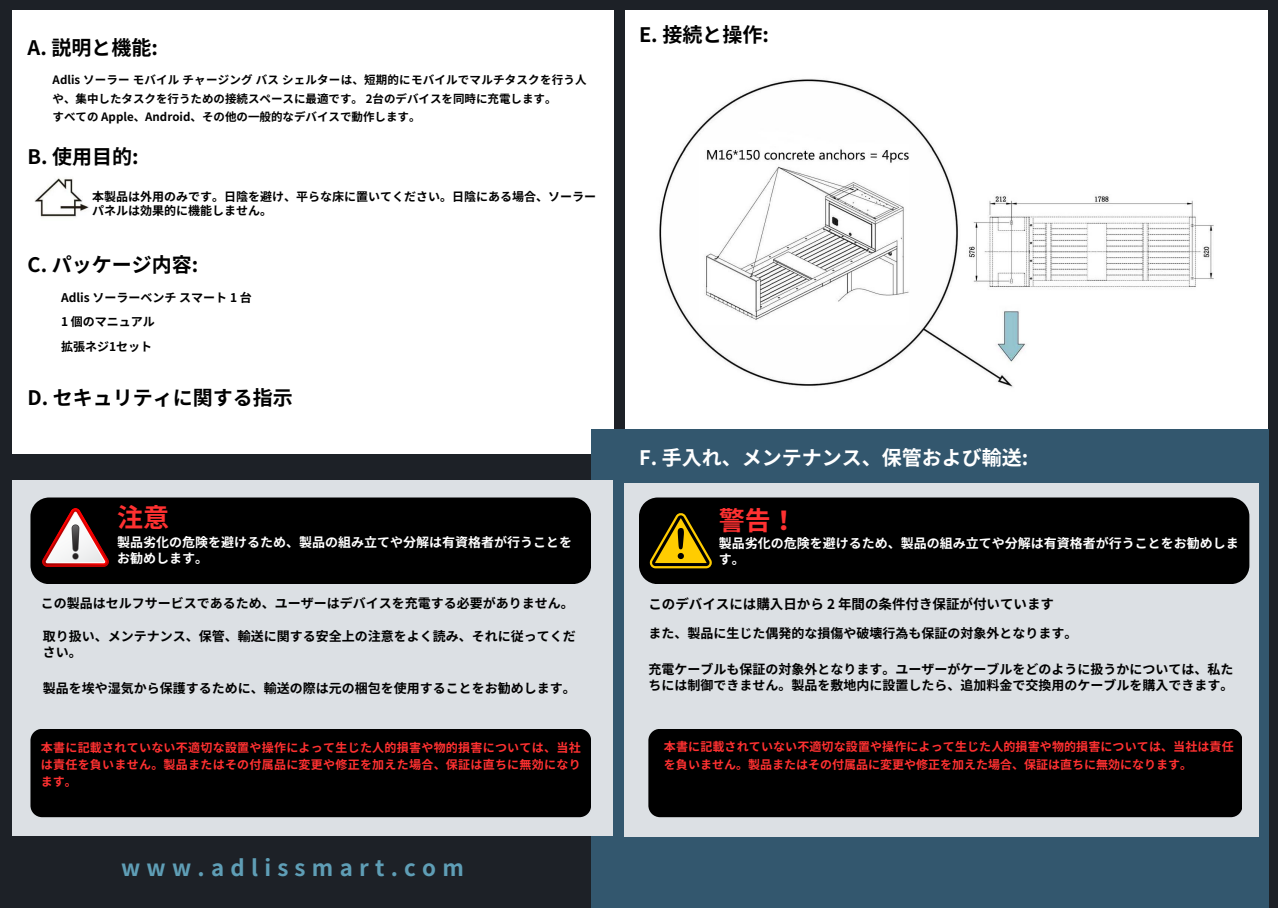
<style>
.page{position:relative;width:1278px;height:908px;background:#1d2127}
.page>*{position:absolute;margin:0;border:0;box-sizing:border-box;transform-origin:0 0}
.t1{font:700 26px "Source Han Sans JP";color:#ff3131}
.t2{font:700 22.25px "Source Han Sans JP";letter-spacing:.28em;color:#5f9eb6}
.t3{font:700 20px "Source Han Sans JP";color:#000}
.t4{font:700 20px "Source Han Sans JP";color:#fff}
.t5{font:700 13.5px "Source Han Sans JP";color:#000}
.t6{font:700 13px/15.8px "Source Han Sans JP";color:#000}
.t7{font:700 13px/15.8px "Source Han Sans JP";color:#fff}
.t8{font:700 12px/16.9px "Source Han Sans JP";letter-spacing:.01em;color:#ff3131;text-align:justify}
.t9{font:700 12px/14.6px "Source Han Sans JP";color:#000}
.t10{font:700 11.5px/18.4px "Source Han Sans JP";color:#000}
</style>
<div class="page">
<div style="left:13px;top:10px;width:600px;height:444px;background:#fff"></div>
<div style="left:625px;top:10px;width:643px;height:444px;background:#fff"></div>
<div style="left:591px;top:430px;width:677px;height:478px;background:#33576e"></div>
<div style="left:13px;top:480px;width:600px;height:356px;background:#dce0e4"></div>
<div style="left:625px;top:483px;width:633px;height:353px;background:#dce0e4"></div>
<div style="left:639px;top:497px;width:610px;height:87px;background:#000"></div>
<img style="left:34px;top:178px;width:55px;height:39px">
<img style="left:659px;top:79px;width:555px;height:309px">
<div style="left:30px;top:497px;width:561px;height:87px;background:#000"></div>
<div style="left:30px;top:729px;width:561px;height:88px;background:#000;border-radius:12px"></div>
<svg style="left:648px;top:512px;width:65px;height:56px;background:#634f00"></svg>
<img style="left:43px;top:508px;width:65px;height:58px">
<div style="left:648px;top:729px;width:594px;height:88px;background:#000;border-radius:12px"></div>
<p class="t3" style="left:28px;top:32px;width:132px">A. 説明と機能:</p>
<h4 class="t10" style="left:53px;top:70px;width:535px">Adlis ソーラーモバイルチャージングバスシェルターは、短期的にモバイルでマルチタスクを行う人や、集中したタスクを行うための接続スペースに最適です。 2台のデバイスを同時に充電します。</h4>
<h5 class="t10" style="left:53px;top:107px;width:369px">すべての Apple、Android、その他の一般的なデバイスで動作します。</h5>
<p class="t3" style="left:28px;top:141px;width:113px">B. 使用目的:</p>
<h3 class="t9" style="left:92px;top:188px;width:506px">本製品は外用のみです。日陰を避け、平らな床に置いてください。日陰にある場合、ソーラーパネルは効果的に機能しません。</h3>
<p class="t3" style="left:28px;top:249px;width:172px">C. パッケージ内容:</p>
<h3 class="t9" style="left:61px;top:289px;width:192px">Adlis ソーラーベンチスマート 1 台</h3>
<p class="t9" style="left:61px;top:314px;width:95px">1 個のマニュアル</p>
<h3 class="t9" style="left:61px;top:339px;width:93px">拡張ネジ1セット</h3>
<p class="t3" style="left:28px;top:382px;width:265px">D. セキュリティに関する指示</p>
<p class="t1" style="left:117px;top:497px;width:53px">注意</p>
<h1 class="t7" style="left:117px;top:534px;width:456px">製品劣化の危険を避けるため、製品の組み立てや分解は有資格者が行うことをお勧めします。</h1>
<h4 class="t6" style="left:41px;top:595px;width:534px">この製品はセルフサービスであるため、ユーザーはデバイスを充電する必要がありません。</h4>
<h4 class="t6" style="left:43px;top:627px;width:534px">取り扱い、メンテナンス、保管、輸送に関する安全上の注意をよく読み、それに従ってください。</h4>
<h4 class="t6" style="left:43px;top:680px;width:534px">製品を埃や湿気から保護するために、輸送の際は元の梱包を使用することをお勧めします。</h4>
<h4 class="t8" style="left:41px;top:739px;width:541px">本書に記載されていない不適切な設置や操作によって生じた人的損害や物的損害については、当社は責任を負いません。製品またはその付属品に変更や修正を加えた場合、保証は直ちに無効になります。</h4>
<h3 class="t2" style="left:121px;top:850px;width:344px">www.adlissmart.com</h3>
<p class="t3" style="left:639px;top:19px;width:131px">E. 接続と操作:</p>
<h3 class="t4" style="left:639px;top:441px;width:391px">F. 手入れ、メンテナンス、保管および輸送:</h3>
<h5 class="t1" style="left:719px;top:500px;width:79px">警告！</h5>
<p class="t7" style="left:719px;top:534px;width:521px">製品劣化の危険を避けるため、製品の組み立てや分解は有資格者が行うことをお勧めします。</p>
<h1 class="t5" style="left:648px;top:593px;width:407px">このデバイスには購入日から 2 年間の条件付き保証が付いています</h1>
<h4 class="t6" style="left:648px;top:624px;width:430px">また、製品に生じた偶発的な損傷や破壊行為も保証の対象外となります。</h4>
<h4 class="t6" style="left:648px;top:660px;width:586px">充電ケーブルも保証の対象外となります。ユーザーがケーブルをどのように扱うかについては、私たちには制御できません。製品を敷地内に設置したら、追加料金で交換用のケーブルを購入できます。</h4>
<h4 class="t8" style="left:664px;top:737px;width:571px;line-height:17.6px">本書に記載されていない不適切な設置や操作によって生じた人的損害や物的損害については、当社は責任を負いません。製品またはその付属品に変更や修正を加えた場合、保証は直ちに無効になります。</h4>
</div>
